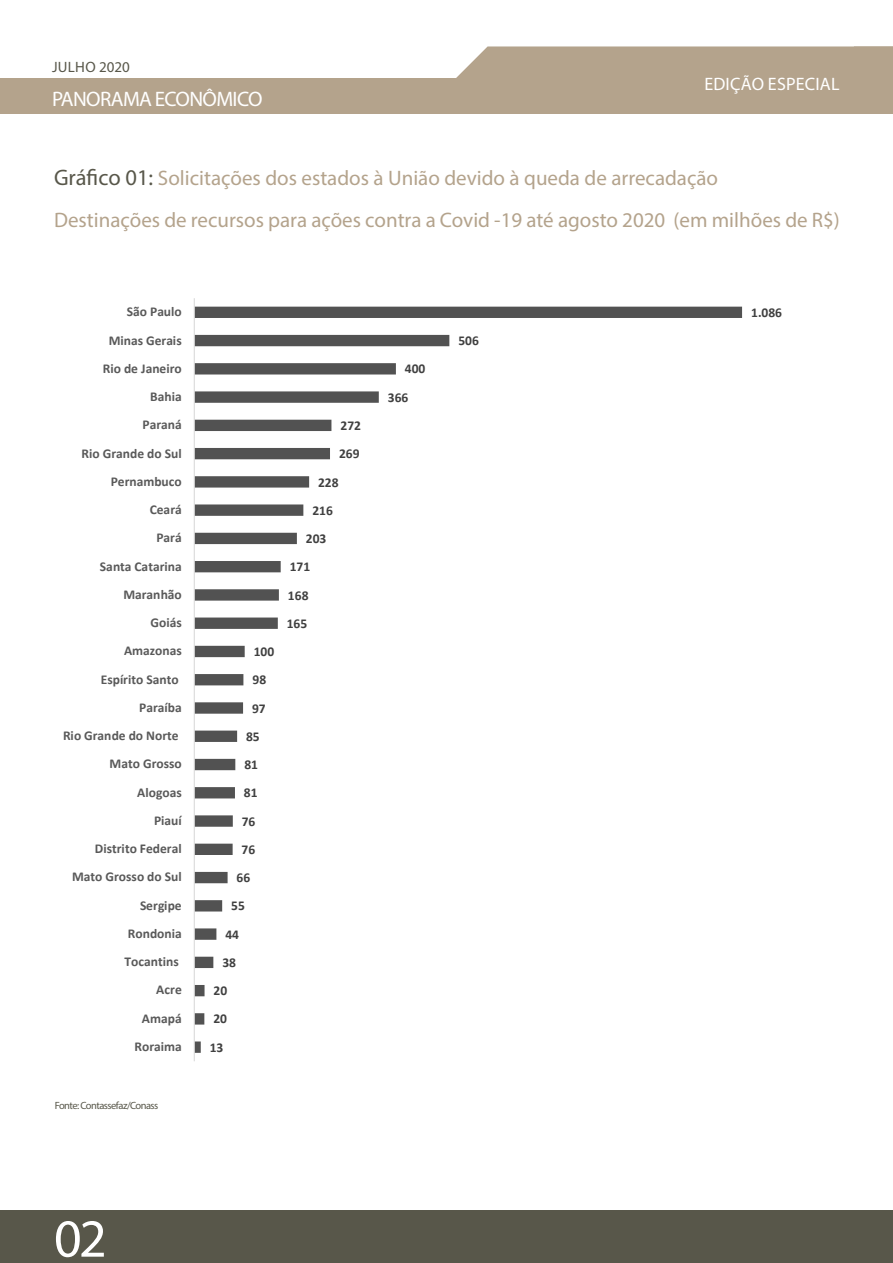
<style>
.page{position:relative;width:893px;height:1263px;background:#fff}
.page>*{position:absolute;margin:0;border:0;box-sizing:border-box;transform-origin:0 0}
.t1{font:54px "Myriad Pro";color:#fff}
.t2{font:21px "Myriad Pro";color:#b4a38c}
.t3{font:21px "Myriad Pro";letter-spacing:-.03em;color:#fff}
.t4{font:18px "Myriad Pro";letter-spacing:.01em;color:#fff}
.t5{font:15px "Myriad Pro";letter-spacing:.02em;color:#58574a}
.t6{font:700 13.5px "Calibri";color:#595959}
.t7{font:700 13.5px "Calibri";color:#404040}
.t8{font:10.5px "Myriad Pro";letter-spacing:-.05em;color:#58574a}
.s1{font-size:22.5px;color:#58574a}
</style>
<div class="page">
<div style="left:0;top:1210px;width:893px;height:53px;background:#58574a"></div>
<div style="left:0;top:78px;width:893px;height:36px;background:#b4a38c"></div>
<div style="left:456px;top:46px;width:437px;height:32px;background:#b4a38c"></div>
<svg style="left:195px;top:307px;width:547px;height:746px"></svg>
<hr style="left:194px;top:298px;width:1px;height:763px;background:#d9d9d9">
<p class="t5" style="left:52px;top:58px;width:79px">JULHO 2020</p>
<h2 class="t3" style="left:52px;top:86px;width:212px">PANORAMA ECONÔMICO</h2>
<h3 class="t4" style="left:704px;top:73px;width:137px">EDIÇÃO ESPECIAL</h3>
<p class="t2" style="left:54px;top:165px;width:666px"><span class="s1">Gráfico 01:</span> Solicitações dos estados à União devido à queda de arrecadação</p>
<p class="t2" style="left:54px;top:207px;width:787px">Destinações de recursos para ações contra a Covid -19 até agosto 2020 (em milhões de R$)</p>
<p class="t6" style="left:127px;top:303px;width:56px">São Paulo</p>
<p class="t7" style="left:751px;top:304px;width:32px">1.086</p>
<p class="t6" style="left:109px;top:331px;width:75px">Minas Gerais</p>
<p class="t7" style="left:458px;top:332px;width:22px">506</p>
<p class="t6" style="left:103px;top:360px;width:80px">Rio de Janeiro</p>
<p class="t7" style="left:405px;top:360px;width:22px">400</p>
<p class="t6" style="left:150px;top:388px;width:33px">Bahia</p>
<p class="t7" style="left:388px;top:389px;width:22px">366</p>
<p class="t6" style="left:143px;top:416px;width:41px">Paraná</p>
<p class="t7" style="left:340px;top:417px;width:22px">272</p>
<p class="t6" style="left:82px;top:444px;width:102px">Rio Grande do Sul</p>
<p class="t7" style="left:339px;top:445px;width:22px">269</p>
<p class="t6" style="left:111px;top:473px;width:73px">Pernambuco</p>
<p class="t7" style="left:318px;top:473px;width:22px">228</p>
<p class="t6" style="left:150px;top:501px;width:34px">Ceará</p>
<p class="t7" style="left:312px;top:502px;width:22px">216</p>
<p class="t6" style="left:156px;top:529px;width:27px">Pará</p>
<p class="t7" style="left:306px;top:530px;width:22px">203</p>
<p class="t6" style="left:100px;top:557px;width:83px">Santa Catarina</p>
<p class="t7" style="left:290px;top:558px;width:22px">171</p>
<p class="t6" style="left:123px;top:586px;width:60px">Maranhão</p>
<p class="t7" style="left:288px;top:586px;width:22px">168</p>
<p class="t6" style="left:151px;top:614px;width:33px">Goiás</p>
<p class="t7" style="left:287px;top:615px;width:22px">165</p>
<p class="t6" style="left:124px;top:642px;width:59px">Amazonas</p>
<p class="t7" style="left:254px;top:643px;width:22px">100</p>
<p class="t6" style="left:101px;top:670px;width:79px">Espírito Santo</p>
<p class="t7" style="left:252px;top:671px;width:15px">98</p>
<p class="t6" style="left:139px;top:699px;width:44px">Paraíba</p>
<p class="t7" style="left:252px;top:699px;width:15px">97</p>
<p class="t6" style="left:63px;top:727px;width:117px">Rio Grande do Norte</p>
<p class="t7" style="left:246px;top:728px;width:15px">85</p>
<p class="t6" style="left:110px;top:755px;width:74px">Mato Grosso</p>
<p class="t7" style="left:244px;top:756px;width:15px">81</p>
<p class="t6" style="left:137px;top:783px;width:46px">Alogoas</p>
<p class="t7" style="left:244px;top:784px;width:15px">81</p>
<p class="t6" style="left:154px;top:812px;width:29px">Piauí</p>
<p class="t7" style="left:242px;top:812px;width:15px">76</p>
<p class="t6" style="left:95px;top:840px;width:88px">Distrito Federal</p>
<p class="t7" style="left:242px;top:841px;width:15px">76</p>
<p class="t6" style="left:72px;top:868px;width:111px">Mato Grosso do Sul</p>
<p class="t7" style="left:237px;top:869px;width:15px">66</p>
<p class="t6" style="left:140px;top:896px;width:43px">Sergipe</p>
<p class="t7" style="left:231px;top:897px;width:15px">55</p>
<p class="t6" style="left:128px;top:925px;width:55px">Rondonia</p>
<p class="t7" style="left:225px;top:925px;width:15px">44</p>
<p class="t6" style="left:125px;top:953px;width:56px">Tocantins</p>
<p class="t7" style="left:222px;top:954px;width:15px">38</p>
<p class="t6" style="left:156px;top:981px;width:27px">Acre</p>
<p class="t7" style="left:214px;top:982px;width:15px">20</p>
<p class="t6" style="left:142px;top:1009px;width:41px">Amapá</p>
<p class="t7" style="left:213px;top:1010px;width:15px">20</p>
<p class="t6" style="left:134px;top:1038px;width:49px">Roraima</p>
<p class="t7" style="left:210px;top:1038px;width:15px">13</p>
<p class="t8" style="left:55px;top:1099px;width:105px">Fonte: Contassefaz/Conass</p>
<h1 class="t1" style="left:54px;top:1205px;width:54px">02</h1>
</div>
